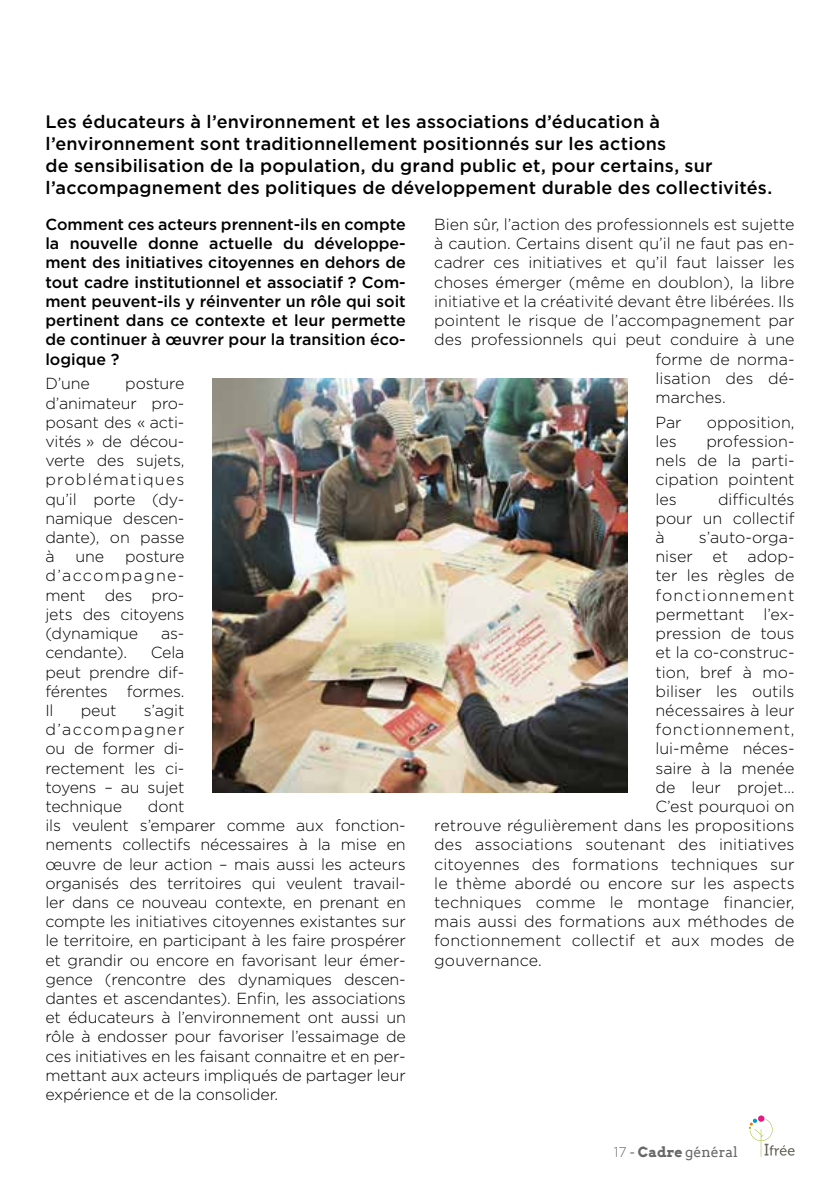
<style>
.page{position:relative;width:840px;height:1191px;background:#fff}
.page>*{position:absolute;margin:0;border:0;box-sizing:border-box;transform-origin:0 0}
.t1{font:500 18px/22px "Gotham";letter-spacing:.015em;color:#000}
.t2{font:300 16px/19.2px "Gotham";letter-spacing:-.01em;color:#000;text-align:justify}
.t3{font:500 16px/19.2px "Gotham";color:#000;text-align:justify}
.t4{font:300 16px "Gotham";letter-spacing:.01em;color:#000}
.t5{font:300 16px "Gotham";letter-spacing:.045em;color:#000}
.t6{font:300 16px "Gotham";letter-spacing:.065em;color:#000}
.t7{font:14px "Arvo";color:#686868}
.s1{font-family:"Gotham";font-weight:300}
.s2{font-weight:700}
</style>
<div class="page">
<svg style="left:748px;top:1115px;width:46px;height:41px"></svg>
<img style="left:213px;top:378px;width:413px;height:414px">
<p class="t1" style="left:45px;top:110px;width:728px">Les éducateurs à l’environnement et les associations d’éducation à l’environnement sont traditionnellement positionnés sur les actions<br>de sensibilisation de la population, du grand public et, pour certains, sur l’accompagnement des politiques de développement durable des collectivités.</p>
<p class="t3" style="left:45px;top:215px;width:362px">Comment ces acteurs prennent-ils en compte la nouvelle donne actuelle du développe&shy;ment des initiatives citoyennes en dehors de tout cadre institutionnel et associatif ? Com&shy;ment peuvent-ils y réinventer un rôle qui soit pertinent dans ce contexte et leur permette de continuer à œuvrer pour la transition éco&shy;logique ?</p>
<p class="t2" style="left:45px;top:374px;width:46px">D’une</p>
<p class="t2" style="left:434px;top:214px;width:362px">Bien sûr, l’action des professionnels est sujette</p>
<p class="t2" style="left:434px;top:234px;width:361px">à caution. Certains disent qu’il ne faut pas en-</p>
<p class="t2" style="left:434px;top:253px;width:362px">cadrer ces initiatives et qu’il faut laisser les</p>
<p class="t2" style="left:434px;top:272px;width:361px">choses émerger (même en doublon), la libre</p>
<p class="t2" style="left:434px;top:291px;width:362px">initiative et la créativité devant être libérées. Ils</p>
<p class="t2" style="left:434px;top:310px;width:362px">pointent le risque de l’accompagnement par</p>
<p class="t2" style="left:434px;top:330px;width:361px">des professionnels qui peut conduire à une</p>
<p class="t2" style="left:655px;top:349px;width:140px">forme de norma-</p>
<p class="t2" style="left:655px;top:368px;width:140px">lisation des dé-</p>
<p class="t2" style="left:655px;top:387px;width:72px">marches.</p>
<p class="t2" style="left:655px;top:412px;width:28px">Par</p>
<p class="t2" style="left:706px;top:412px;width:89px">opposition,</p>
<p class="t2" style="left:655px;top:431px;width:23px">les</p>
<p class="t2" style="left:45px;top:374px;width:140px;text-indent:80px">posture d’animateur pro&shy;posant des « acti&shy;vités » de décou&shy;verte des sujets, problématiques qu’il porte (dy&shy;namique descen&shy;dante), on passe à</p>
<p class="t2" style="left:655px;top:431px;width:140px;text-indent:51px">profession&shy;nels de la parti&shy;cipation pointent les</p>
<p class="t2" style="left:655px;top:489px;width:140px;text-indent:62px">difficultés pour un collectif à</p>
<p class="t2" style="left:698px;top:527px;width:97px">s’auto-orga-</p>
<p class="t2" style="left:655px;top:546px;width:140px">niser et adop-</p>
<p class="t2" style="left:655px;top:566px;width:140px">ter les règles de</p>
<p class="t6" style="left:655px;top:585px;width:140px">fonctionnement</p>
<p class="t2" style="left:655px;top:604px;width:140px">permettant l’ex-</p>
<p class="t2" style="left:655px;top:623px;width:140px">pression de tous</p>
<p class="t2" style="left:655px;top:642px;width:140px">et la co-construc-</p>
<p class="t2" style="left:655px;top:662px;width:140px">tion, bref à mo-</p>
<p class="t2" style="left:655px;top:681px;width:140px">biliser les outils</p>
<p class="t2" style="left:655px;top:700px;width:140px">nécessaires à leur</p>
<p class="t5" style="left:655px;top:719px;width:140px">fonctionnement,</p>
<p class="t2" style="left:655px;top:738px;width:140px">lui-même néces-</p>
<p class="t2" style="left:655px;top:758px;width:140px">saire à la menée</p>
<p class="t2" style="left:655px;top:777px;width:140px">de leur projet…</p>
<p class="t2" style="left:655px;top:796px;width:140px">C’est pourquoi on</p>
<p class="t4" style="left:434px;top:815px;width:362px">retrouve régulièrement dans les propositions</p>
<p class="t4" style="left:434px;top:834px;width:362px">des associations soutenant des initiatives</p>
<p class="t4" style="left:434px;top:853px;width:362px">citoyennes des formations techniques sur</p>
<p class="t4" style="left:434px;top:873px;width:362px">le thème abordé ou encore sur les aspects</p>
<p class="t4" style="left:434px;top:892px;width:362px">techniques comme le montage financier,</p>
<p class="t4" style="left:434px;top:911px;width:362px">mais aussi des formations aux méthodes de</p>
<p class="t4" style="left:434px;top:930px;width:362px">fonctionnement collectif et aux modes de</p>
<p class="t4" style="left:434px;top:949px;width:109px">gouvernance.</p>
<p class="t2" style="left:45px;top:546px;width:140px;text-indent:80px">posture d’accompagne&shy;ment des pro&shy;jets des citoyens (dynamique</p>
<p class="t2" style="left:75px;top:546px;width:30px">une</p>
<p class="t2" style="left:161px;top:623px;width:25px">as-</p>
<p class="t2" style="left:45px;top:642px;width:140px;text-indent:105px">Cela peut prendre dif&shy;férentes formes.<br>Il</p>
<p class="t2" style="left:45px;top:642px;width:83px">cendante).</p>
<p class="t2" style="left:45px;top:700px;width:140px;text-indent:98px">s’agit d’accompagner ou de former di&shy;rectement les ci&shy;toyens – au sujet technique</p>
<p class="t2" style="left:81px;top:700px;width:37px">peut</p>
<p class="t2" style="left:45px;top:796px;width:362px;text-align:left;text-indent:102px">dont<br>ils veulent s’emparer comme aux fonction&shy;nements collectifs nécessaires à la mise en œuvre de leur action – mais aussi les acteurs organisés des territoires qui veulent travail&shy;ler dans ce nouveau contexte, en prenant en compte les initiatives citoyennes existantes sur le territoire, en participant à les faire prospérer et grandir ou encore en favorisant leur émer&shy;gence (rencontre des dynamiques descen&shy;dantes et ascendantes). Enfin, les associations et éducateurs à l’environnement ont aussi un rôle à endosser pour favoriser l’essaimage de ces initiatives en les faisant connaitre et en per&shy;mettant aux acteurs impliqués de partager leur expérience et de la consolider.</p>
<p class="t7" style="left:613px;top:1143px;width:125px"><span class="s1">17</span> - <span class="s2">Cadre</span> général</p>
</div>
